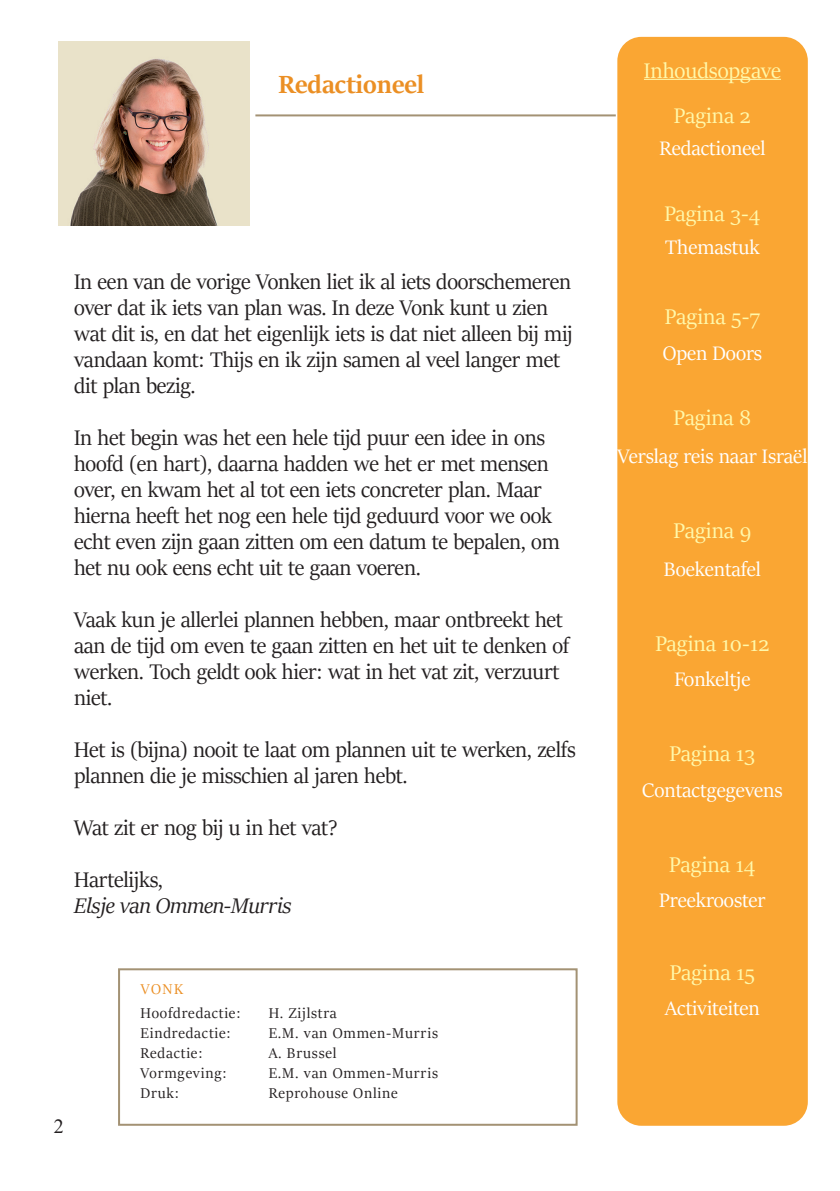
<style>
.page{position:relative;width:840px;height:1191px;background:#fff}
.page>*{position:absolute;margin:0;border:0;box-sizing:border-box;transform-origin:0 0}
.t1{font:700 28px "Sitka Banner";color:#eb8f24}
.t2{font:24px "Sitka Banner";color:#fff8aa}
.t3{font:23.8px/26px "Sitka Banner";letter-spacing:-.01em;color:#231f20}
.t4{font:23.8px/44.8px "Sitka Banner";color:#fff8aa;text-align:center}
.t5{font:italic 23.8px "Sitka Banner";letter-spacing:-.01em;color:#231f20}
.t6{font:22px "Sitka Banner";color:#fff}
.t7{font:20px "Times New Roman";color:#231f20}
.t8{font:16px "Sitka Banner";letter-spacing:.05em;color:#231f20}
.t9{font:16px "Sitka Banner";color:#eb8f24}
</style>
<div class="page">
<div style="left:617px;top:37px;width:190px;height:1088px;background:#faa633;border-radius:24px"></div>
<hr style="left:643px;top:79px;width:137px;height:1px;background:#fff8aa">
<hr style="left:255px;top:114px;width:360px;height:2px;background:#a39274">
<svg style="left:118px;top:968px;width:460px;height:158px"></svg>
<img style="left:59px;top:41px;width:190px;height:184px">
<p class="t1" style="left:278px;top:65px;width:147px">Redactioneel</p>
<p class="t3" style="left:74px;top:268px;width:500px">In een van de vorige Vonken liet ik al iets doorschemeren over dat ik iets van plan was. In deze Vonk kunt u zien wat dit is, en dat het eigenlijk iets is dat niet alleen bij mij vandaan komt: Thijs en ik zijn samen al veel langer met dit plan bezig.</p>
<p class="t3" style="left:74px;top:424px;width:487px">In het begin was het een hele tijd puur een idee in ons hoofd (en hart), daarna hadden we het er met mensen over, en kwam het al tot een iets concreter plan. Maar hierna heeft het nog een hele tijd geduurd voor we ook echt even zijn gaan zitten om een datum te bepalen, om het nu ook eens echt uit te gaan voeren.</p>
<p class="t3" style="left:74px;top:606px;width:496px">Vaak kun je allerlei plannen hebben, maar ontbreekt het aan de tijd om even te gaan zitten en het uit te denken of werken. Toch geldt ook hier: wat in het vat zit, verzuurt niet.</p>
<p class="t3" style="left:74px;top:736px;width:503px">Het is (bijna) nooit te laat om plannen uit te werken, zelfs plannen die je misschien al jaren hebt.</p>
<p class="t3" style="left:74px;top:801px;width:265px;line-height:52px">Wat zit er nog bij u in het vat?<br>Hartelijks,</p>
<p class="t5" style="left:74px;top:889px;width:219px">Elsje van Ommen-Murris</p>
<p class="t7" style="left:54px;top:1111px;width:11px">2</p>
<p class="t9" style="left:141px;top:978px;width:44px">VONK</p>
<p class="t8" style="left:140px;top:1002px;width:101px">Hoofdredactie:</p>
<p class="t8" style="left:268px;top:1002px;width:69px">H. Zijlstra</p>
<p class="t8" style="left:140px;top:1022px;width:92px">Eindredactie:</p>
<p class="t8" style="left:268px;top:1022px;width:171px">E.M. van Ommen-Murris</p>
<p class="t8" style="left:140px;top:1042px;width:63px">Redactie:</p>
<p class="t8" style="left:268px;top:1042px;width:69px">A. Brussel</p>
<p class="t8" style="left:140px;top:1062px;width:88px">Vormgeving:</p>
<p class="t8" style="left:268px;top:1062px;width:171px">E.M. van Ommen-Murris</p>
<p class="t8" style="left:140px;top:1082px;width:40px">Druk:</p>
<p class="t8" style="left:268px;top:1082px;width:130px">Reprohouse Online</p>
<p class="t4" style="left:643px;top:47px;width:138px">Inhoudsopgave<br>Pagina 2</p>
<p class="t6" style="left:659px;top:133px;width:108px">Redactioneel</p>
<p class="t4" style="left:664px;top:190px;width:97px">Pagina 3-4</p>
<p class="t6" style="left:665px;top:232px;width:96px">Themastuk</p>
<p class="t2" style="left:664px;top:300px;width:96px">Pagina 5-7</p>
<p class="t6" style="left:662px;top:337px;width:101px">Open Doors</p>
<p class="t4" style="left:673px;top:394px;width:79px">Pagina 8</p>
<p class="t6" style="left:617px;top:441px;width:191px">Verslag reis naar Israël</p>
<p class="t2" style="left:673px;top:514px;width:79px">Pagina 9</p>
<p class="t6" style="left:663px;top:554px;width:99px">Boekentafel</p>
<p class="t2" style="left:655px;top:627px;width:116px">Pagina 10-12</p>
<p class="t6" style="left:674px;top:664px;width:77px">Fonkeltje</p>
<p class="t2" style="left:669px;top:737px;width:87px">Pagina 13</p>
<p class="t6" style="left:642px;top:774px;width:142px">Contactgegevens</p>
<p class="t2" style="left:669px;top:848px;width:88px">Pagina 14</p>
<p class="t6" style="left:658px;top:885px;width:108px">Preekrooster</p>
<p class="t2" style="left:669px;top:956px;width:87px">Pagina 15</p>
<p class="t6" style="left:664px;top:993px;width:96px">Activiteiten</p>
</div>
